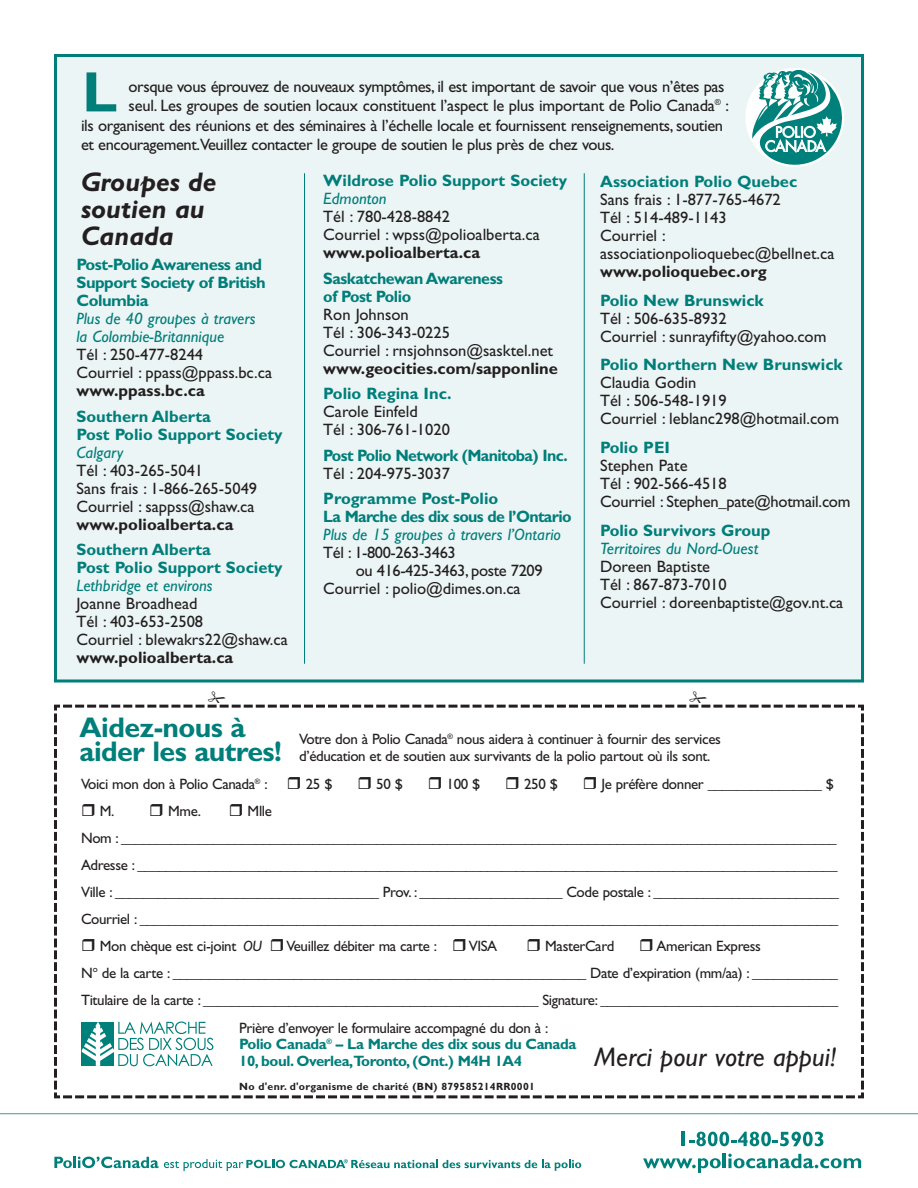
<style>
.page{position:relative;width:918px;height:1188px;background:#fff}
.page>*{position:absolute;margin:0;border:0;box-sizing:border-box;transform-origin:0 0}
.t1{font:700 57.15px "Gill Sans";color:#007e7a}
.t2{font:700 28.5px/24px "Gill Sans";letter-spacing:-.02em;color:#007e7a}
.t3{font:italic 700 27px/27px "Gill Sans";color:#231f20}
.t4{font:italic 27px "Gill Sans";color:#231f20}
.t5{font:16.5px/18px "Gill Sans";color:#231f20}
.t6{font:700 16.5px/18px "Gill Sans";color:#007e7a}
.t7{font:16.5px "Gill Sans";letter-spacing:-.025em;color:#231f20}
.t8{font:italic 16.5px/18px "Gill Sans";color:#007e7a}
.t9{font:700 16.5px "Gill Sans";color:#231f20}
.t10{font:16.5px "Gill Sans";letter-spacing:-.02em;color:#231f20}
.t11{font:700 16.5px/18px "Gill Sans";letter-spacing:-.03em;color:#007e7a}
.t12{font:700 16.5px/18px "Gill Sans";letter-spacing:-.04em;color:#007e7a}
.t13{font:15px/27px "Gill Sans";letter-spacing:-.025em;color:#231f20}
.t14{font:700 15px/16.5px "Gill Sans";letter-spacing:-.03em;color:#007e7a}
.t15{font:700 10.5px "Gill Sans";letter-spacing:.025em;color:#231f20}
.s1{font-style:italic}
.s2{font-weight:400;color:#231f20}
</style>
<div class="page">
<hr style="left:0;top:1112px;width:918px;height:3px;background:#00807a">
<hr style="left:681px;top:1132px;width:3px;height:14px;background:#00807a">
<svg style="left:689px;top:1132px;width:134px;height:14px"></svg>
<svg style="left:643px;top:1158px;width:78px;height:15px"></svg>
<hr style="left:723px;top:1154px;width:3px;height:14px;background:#00807a">
<svg style="left:728px;top:1154px;width:133px;height:14px"></svg>
<svg style="left:54px;top:1157px;width:527px;height:14px"></svg>
<div style="left:56px;top:56px;width:806px;height:625px;background:#ecf5f5"></div>
<div style="left:54px;top:54px;width:810px;height:628px;border:3px solid #007e7a"></div>
<svg style="left:751px;top:70px;width:93px;height:97px"></svg>
<hr style="left:304px;top:173px;width:1px;height:491px;background:#007e7a">
<hr style="left:584px;top:173px;width:1px;height:491px;background:#007e7a">
<svg style="left:54px;top:704px;width:810px;height:395px"></svg>
<h1 class="t1" style="left:82px;top:70px;width:37px">L</h1>
<p class="t7" style="left:129px;top:80px;width:597px">orsque vous éprouvez de nouveaux symptômes, il est important de savoir que vous n’êtes pas</p>
<p class="t5" style="left:129px;top:98px;width:602px">seul. Les groupes de soutien locaux constituent l’aspect le plus important de Polio Canada<sup>®</sup> :</p>
<p class="t10" style="left:81px;top:119px;width:644px">ils organisent des réunions et des séminaires à l’échelle locale et fournissent renseignements, soutien</p>
<p class="t7" style="left:81px;top:138px;width:535px">et encouragement.Veuillez contacter le groupe de soutien le plus près de chez vous.</p>
<h3 class="t3" style="left:81px;top:171px;width:137px">Groupes de soutien au<br>Canada</h3>
<p class="t11" style="left:76px;top:257px;width:191px">Post-Polio Awareness and<br>Support Society of British<br>Columbia</p>
<p class="t8" style="left:76px;top:311px;width:181px">Plus de 40 groupes à travers la Colombie-Britannique</p>
<p class="t5" style="left:76px;top:347px;width:197px">Tél : 250-477-8244<br>Courriel : ppass@ppass.bc.ca</p>
<p class="t9" style="left:76px;top:384px;width:130px">www.ppass.bc.ca</p>
<p class="t6" style="left:76px;top:408px;width:208px">Southern Alberta<br>Post Polio Support Society</p>
<p class="t8" style="left:76px;top:445px;width:48px">Calgary</p>
<p class="t5" style="left:76px;top:463px;width:182px">Tél : 403-265-5041<br>Sans frais : 1-866-265-5049<br>Courriel : sappss@shaw.ca</p>
<p class="t9" style="left:76px;top:518px;width:158px">www.polioalberta.ca</p>
<p class="t6" style="left:76px;top:542px;width:208px">Southern Alberta<br>Post Polio Support Society</p>
<p class="t8" style="left:76px;top:578px;width:138px">Lethbridge et environs</p>
<p class="t5" style="left:76px;top:596px;width:213px">Joanne Broadhead<br>Tél : 403-653-2508<br>Courriel : blewakrs22@shaw.ca</p>
<p class="t9" style="left:76px;top:651px;width:158px">www.polioalberta.ca</p>
<p class="t6" style="left:323px;top:173px;width:245px">Wildrose Polio Support Society</p>
<p class="t8" style="left:323px;top:191px;width:65px">Edmonton</p>
<p class="t5" style="left:323px;top:209px;width:218px">Tél : 780-428-8842<br>Courriel : wpss@polioalberta.ca</p>
<p class="t9" style="left:323px;top:246px;width:158px">www.polioalberta.ca</p>
<p class="t11" style="left:323px;top:270px;width:181px">Saskatchewan Awareness of Post Polio</p>
<p class="t5" style="left:323px;top:307px;width:231px">Ron Johnson<br>Tél : 306-343-0225<br>Courriel : rnsjohnson@sasktel.net</p>
<p class="t9" style="left:323px;top:362px;width:236px">www.geocities.com/sapponline</p>
<p class="t6" style="left:323px;top:386px;width:130px">Polio Regina Inc.</p>
<p class="t5" style="left:323px;top:404px;width:128px">Carole Einfeld<br>Tél : 306-761-1020</p>
<p class="t12" style="left:323px;top:448px;width:246px">Post Polio Network (Manitoba) Inc.</p>
<p class="t5" style="left:323px;top:466px;width:128px">Tél : 204-975-3037</p>
<p class="t12" style="left:323px;top:491px;width:250px">Programme Post-Polio<br>La Marche des dix sous de l’Ontario</p>
<p class="t8" style="left:323px;top:527px;width:239px">Plus de 15 groupes à travers l’Ontario</p>
<p class="t7" style="left:323px;top:546px;width:134px">Tél : 1-800-263-3463</p>
<p class="t7" style="left:356px;top:564px;width:188px">ou 416-425-3463, poste 7209</p>
<p class="t5" style="left:323px;top:581px;width:199px">Courriel : polio@dimes.on.ca</p>
<p class="t6" style="left:600px;top:174px;width:199px">Association Polio Quebec</p>
<p class="t5" style="left:600px;top:192px;width:236px">Sans frais : 1-877-765-4672<br>Tél : 514-489-1143<br>Courriel : associationpolioquebec@bellnet.ca</p>
<p class="t9" style="left:600px;top:265px;width:168px">www.polioquebec.org</p>
<p class="t6" style="left:600px;top:292px;width:165px">Polio New Brunswick</p>
<p class="t5" style="left:600px;top:311px;width:228px">Tél : 506-635-8932<br>Courriel : sunrayfifty@yahoo.com</p>
<p class="t6" style="left:600px;top:357px;width:244px">Polio Northern New Brunswick</p>
<p class="t5" style="left:600px;top:375px;width:240px">Claudia Godin<br>Tél : 506-548-1919<br>Courriel : leblanc298@hotmail.com</p>
<p class="t6" style="left:600px;top:440px;width:71px">Polio PEI</p>
<p class="t5" style="left:600px;top:458px;width:252px">Stephen Pate<br>Tél : 902-566-4518<br>Courriel : Stephen_pate@hotmail.com</p>
<p class="t6" style="left:600px;top:523px;width:172px">Polio Survivors Group</p>
<p class="t8" style="left:600px;top:541px;width:160px">Territoires du Nord-Ouest</p>
<p class="t5" style="left:600px;top:559px;width:245px">Doreen Baptiste<br>Tél : 867-873-7010<br>Courriel : doreenbaptiste@gov.nt.ca</p>
<h2 class="t2" style="left:80px;top:718px;width:204px">Aidez-nous à aider les autres!</h2>
<p class="t13" style="left:299px;top:732px;width:423px;line-height:16.5px">Votre don à Polio Canada<sup>®</sup> nous aidera à continuer à fournir des services d’éducation et de soutien aux survivants de la polio partout où ils sont.</p>
<p class="t13" style="left:81px;top:772px;width:188px">Voici mon don à Polio Canada<sup>®</sup> :</p>
<p class="t13" style="left:306px;top:772px;width:28px">25 $</p>
<p class="t13" style="left:376px;top:772px;width:28px">50 $</p>
<p class="t13" style="left:447px;top:772px;width:35px">100 $</p>
<p class="t13" style="left:524px;top:772px;width:35px">250 $</p>
<p class="t13" style="left:602px;top:772px;width:234px">Je préfère donner ________________ $</p>
<p class="t13" style="left:100px;top:799px;width:16px">M.</p>
<p class="t13" style="left:168px;top:799px;width:34px">Mme.</p>
<p class="t13" style="left:248px;top:799px;width:26px">Mlle</p>
<p class="t13" style="left:81px;top:826px;width:757px">Nom : _____________________________________________________________________________________________________</p>
<p class="t13" style="left:81px;top:853px;width:758px">Adresse : __________________________________________________________________________________________________</p>
<p class="t13" style="left:81px;top:880px;width:760px">Ville : _____________________________________ Prov. : ____________________ Code postale : __________________________</p>
<p class="t13" style="left:81px;top:907px;width:759px">Courriel : __________________________________________________________________________________________________</p>
<p class="t13" style="left:100px;top:934px;width:164px">Mon chèque est ci-joint <span class="s1">OU</span></p>
<p class="t13" style="left:287px;top:934px;width:152px">Veuillez débiter ma carte :</p>
<p class="t13" style="left:469px;top:934px;width:30px">VISA</p>
<p class="t13" style="left:545px;top:934px;width:71px">MasterCard</p>
<p class="t13" style="left:81px;top:934px;width:759px;text-indent:576px">American Express<br>N<sup>o</sup> de la carte : __________________________________________________________ Date d’expiration (mm/aa) : ____________<br>Titulaire de la carte : _______________________________________________ Signature: _________________________________</p>
<p class="t14" style="left:239px;top:1021px;width:339px"><span class="s2">Prière d’envoyer le formulaire accompagné du don à :<br></span>Polio Canada<sup>®</sup> – La Marche des dix sous du Canada<br>10, boul. Overlea,Toronto, (Ont.) M4H 1A4</p>
<p class="t15" style="left:239px;top:1082px;width:297px">No d'enr. d'organisme de charité (BN) 879585214RR0001</p>
<h3 class="t4" style="left:594px;top:1047px;width:244px">Merci pour votre appui!</h3>
</div>
